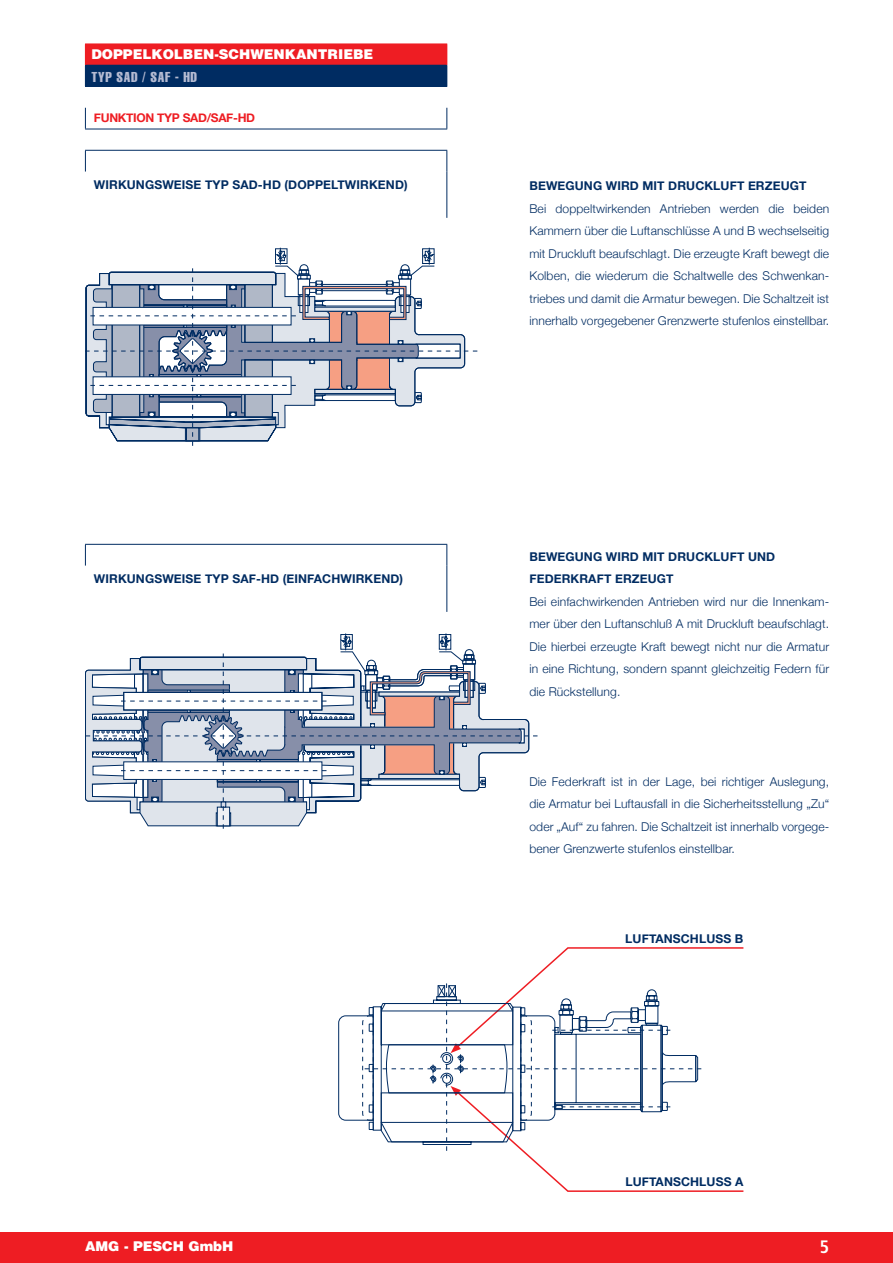
<style>
.page{position:relative;width:893px;height:1263px;background:#fff}
.page>*{position:absolute;margin:0;border:0;box-sizing:border-box;transform-origin:0 0}
.t1{font:700 condensed 18px "Frutiger";color:#fff}
.t2{font:extra-condensed 14.1px "Helvetica";letter-spacing:.05em;color:#b5bbd2}
.t3{font:900 13.5px "Helvetica LT";color:#fff}
.t4{font:300 12.15px/22.5px "Helvetica Neue";letter-spacing:.01em;color:#002c62;text-align:justify}
.t5{font:700 12.15px "Helvetica Neue";letter-spacing:.01em;color:#002c62}
.t6{font:700 12px "Helvetica Neue";letter-spacing:-.025em;color:#ee1d23}
</style>
<div class="page">
<div style="left:0;top:1232px;width:893px;height:31px;background:#ee1d23"></div>
<div style="left:85px;top:44px;width:362px;height:21px;background:#ee1d23"></div>
<div style="left:85px;top:65px;width:362px;height:21px;background:#002c62"></div>
<hr style="left:85px;top:150px;width:362px;height:1px;background:#002c62">
<svg style="left:85px;top:151px;width:1px;height:21px"></svg>
<svg style="left:446px;top:151px;width:1px;height:21px"></svg>
<hr style="left:85px;top:86px;width:362px;height:1px;background:#002c62">
<svg style="left:85px;top:108px;width:1px;height:21px"></svg>
<svg style="left:446px;top:108px;width:1px;height:21px"></svg>
<hr style="left:85px;top:129px;width:362px;height:1px;background:#002c62">
<hr style="left:446px;top:172px;width:1px;height:46px;background:#002c62">
<hr style="left:85px;top:544px;width:362px;height:1px;background:#002c62">
<svg style="left:85px;top:545px;width:1px;height:21px"></svg>
<svg style="left:446px;top:545px;width:1px;height:21px"></svg>
<hr style="left:446px;top:566px;width:1px;height:46px;background:#002c62">
<svg style="left:85px;top:247px;width:392px;height:199px"></svg>
<svg style="left:338px;top:947px;width:406px;height:245px"></svg>
<svg style="left:85px;top:633px;width:452px;height:196px"></svg>
<p class="t3" style="left:91px;top:46px;width:94px">DOPPELKOLBEN</p>
<p class="t3" style="left:214px;top:46px;width:93px">-SCHWEN KANTRIEBE</p>
<p class="t2" style="left:91px;top:68px;width:107px">TYP SAD / SAF - HD</p>
<p class="t6" style="left:94px;top:106px;width:163px">FUNKTION TYP SAD/SAF-HD</p>
<p class="t5" style="left:94px;top:174px;width:315px">WIRKUNGSWEISE TYP SAD-HD (DOPPELTWIRKEND)</p>
<p class="t5" style="left:94px;top:568px;width:311px">WIRKUNGSWEISE TYP SAF-HD (EINFACHWIRKEND)</p>
<p class="t5" style="left:529px;top:175px;width:19px">BEWEGUNG</p>
<p class="t5" style="left:606px;top:175px;width:10px">WIRD</p>
<p class="t5" style="left:642px;top:175px;width:9px">MIT</p>
<p class="t5" style="left:668px;top:175px;width:19px">DRUCK</p>
<p class="t5" style="left:713px;top:175px;width:16px">LUFT</p>
<p class="t5" style="left:748px;top:175px;width:10px">ERZEUGT</p>
<p class="t4" style="left:529px;top:197px;width:301px">Bei doppeltwirkenden Antrieben werden die beiden Kammern über die Luftanschlüsse A und B wechselseitig mit Druckluft beaufschlagt. Die erzeugte Kraft bewegt die Kolben, die wiederum die Schaltwelle des Schwenkan&shy;triebes und damit die Armatur bewegen. Die Schaltzeit ist innerhalb vorgegebener Grenzwerte stufenlos einstellbar.</p>
<p class="t5" style="left:529px;top:545px;width:19px">BEWEGUNG</p>
<p class="t5" style="left:606px;top:545px;width:10px">WIRD</p>
<p class="t5" style="left:642px;top:545px;width:9px">MIT</p>
<p class="t5" style="left:668px;top:545px;width:19px">DRUCK</p>
<p class="t5" style="left:713px;top:545px;width:16px">LUFT</p>
<p class="t5" style="left:748px;top:545px;width:10px">UND</p>
<p class="t5" style="left:529px;top:568px;width:17px">FEDERKRAFT</p>
<p class="t5" style="left:615px;top:568px;width:10px">ERZEUGT</p>
<p class="t4" style="left:529px;top:589px;width:301px">Bei einfachwirkenden Antrieben wird nur die Innenkam&shy;mer über den Luftanschluß A mit Druckluft beaufschlagt.<br>Die hierbei erzeugte Kraft bewegt nicht nur die Armatur in eine Richtung, sondern spannt gleichzeitig Federn für die Rückstellung.</p>
<p class="t4" style="left:529px;top:770px;width:301px">Die Federkraft ist in der Lage, bei richtiger Auslegung, die Armatur bei Luftausfall in die Sicherheitsstellung „Zu“ oder „Auf“ zu fahren. Die Schaltzeit ist innerhalb vorgege&shy;bener Grenzwerte stufenlos einstellbar.</p>
<p class="t5" style="left:625px;top:928px;width:120px">LUFTANSCHLUSS B</p>
<p class="t5" style="left:625px;top:1171px;width:119px">LUFTANSCHLUSS A</p>
<p class="t3" style="left:85px;top:1237px;width:150px">AMG - PESCH GmbH</p>
<h1 class="t1" style="left:820px;top:1236px;width:11px">5</h1>
</div>
